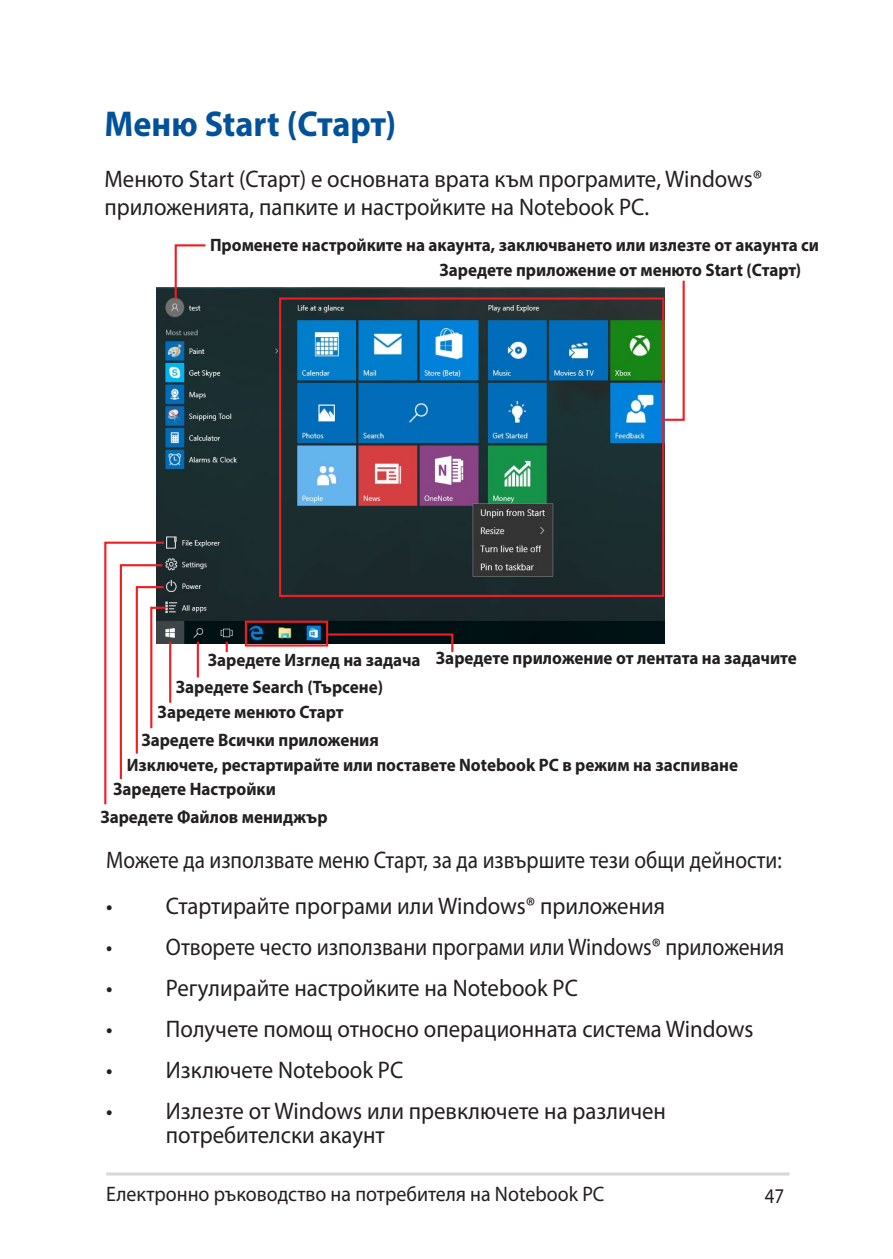
<style>
.page{position:relative;width:893px;height:1259px;background:#fff}
.page>*{position:absolute;margin:0;border:0;box-sizing:border-box;transform-origin:0 0}
.Heading_1{font:700 36px "Myriad Pro";color:#01529a;scale:.95 1}
.List{font:24px/24px "Myriad Pro";color:#231f20;scale:.95 1}
.Body_Text{font:24px/28.8px "Myriad Pro";color:#231f20;scale:.95 1}
.List-2{font:24px "Myriad Pro";color:#231f20;scale:.89 1}
.List-3{font:24px "Myriad Pro";color:#231f20;scale:.91 1}
.t1{font:21px "Myriad Pro";color:#231f20;scale:.95 1}
.t2{font:21px "Myriad Pro";color:#231f20;scale:.9 1}
.Figure_Label{font:700 18px "Myriad Pro";color:#231f20;scale:.95 1}
</style>
<div class="page">
<hr style="left:106px;top:1172px;width:683px;height:3px;background:#d8d8d8">
<img style="left:157px;top:288px;width:507px;height:355px">
<svg style="left:662px;top:280px;width:23px;height:142px"></svg>
<svg style="left:104px;top:540px;width:63px;height:265px"></svg>
<svg style="left:326px;top:632px;width:128px;height:21px"></svg>
<svg style="left:226px;top:642px;width:2px;height:10px"></svg>
<hr style="left:169px;top:642px;width:2px;height:61px;background:#ee1d23">
<svg style="left:174px;top:244px;width:34px;height:57px"></svg>
<div style="left:279px;top:297px;width:385px;height:300px;border:2px solid #ee1d23"></div>
<div style="left:245px;top:620px;width:83px;height:26px;border:2px solid #ee1d23"></div>
<hr style="left:197px;top:642px;width:2px;height:35px;background:#ee1d23">
<p class="Heading_1" style="left:105px;top:101px;width:308px">Меню Start (Старт)</p>
<p class="Body_Text" style="left:105px;top:164px;width:694px">Менюто Start (Старт) е основната врата към програмите, Windows® приложенията, папките и настройките на Notebook PC.</p>
<p class="Figure_Label" style="left:210px;top:233px;width:643px">Променете настройките на акаунта, заключването или излезте от акаунта си</p>
<p class="Figure_Label" style="left:439px;top:258px;width:382px">Заредете приложение от менюто Start (Старт)</p>
<p class="Figure_Label" style="left:208px;top:648px;width:226px">Заредете Изглед на задача</p>
<p class="Figure_Label" style="left:436px;top:646px;width:381px">Заредете приложение от лентата на задачите</p>
<p class="Figure_Label" style="left:176px;top:675px;width:220px">Заредете Search (Търсене)</p>
<p class="Figure_Label" style="left:158px;top:700px;width:197px">Заредете менюто Старт</p>
<p class="Figure_Label" style="left:127px;top:753px;width:645px">Изключете, рестартирайте или поставете Notebook PC в режим на заспиване</p>
<p class="Figure_Label" style="left:141px;top:728px;width:252px">Заредете Всички приложения</p>
<p class="Figure_Label" style="left:113px;top:777px;width:173px">Заредете Настройки</p>
<p class="Figure_Label" style="left:100px;top:805px;width:241px">Заредете Файлов мениджър</p>
<p class="List-2" style="left:106px;top:845px;width:761px">Можете да използвате меню Старт, за да извършите тези общи дейности:</p>
<p class="List" style="left:106px;top:893px;width:590px">• Стартирайте програми или Windows® приложения</p>
<p class="List-3" style="left:106px;top:932px;width:747px">• Отворете често използвани програми или Windows® приложения</p>
<p class="List" style="left:106px;top:975px;width:498px">• Регулирайте настройките на Notebook PC</p>
<p class="List" style="left:106px;top:1016px;width:683px">• Получете помощ относно операционната система Windows</p>
<p class="List" style="left:106px;top:1058px;width:314px">• Изключете Notebook PC</p>
<p class="List" style="left:166px;top:1099px;width:528px;text-indent:-60px">• Излезте от Windows или превключете на различен потребителски акаунт</p>
<p class="t1" style="left:106px;top:1180px;width:526px">Електронно ръководство на потребителя на Notebook PC</p>
<p class="t2" style="left:765px;top:1182px;width:23px">47</p>
</div>
